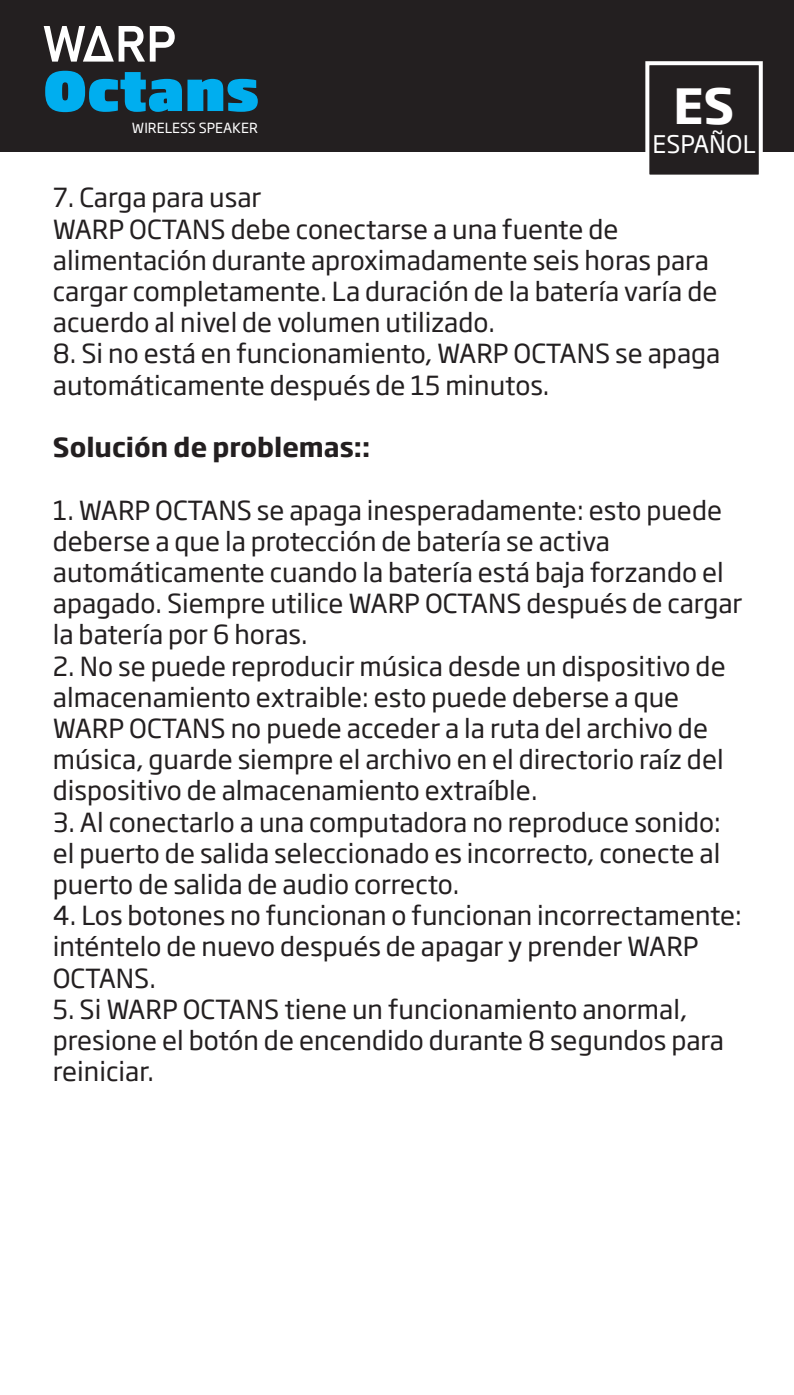
<style>
.page{position:relative;width:794px;height:1395px;background:#fff}
.page>*{position:absolute;margin:0;border:0;box-sizing:border-box;transform-origin:0 0}
.t1{font:900 52.8px "Soho Gothic Pro";color:#00aeef}
.t2{font:700 48px "Soho Gothic Pro";color:#fff}
.t3{font:26px/31.2px "Soho Gothic Pro";color:#231f20}
.t4{font:700 26px "Soho Gothic Pro";color:#231f20}
.t5{font:24px "Soho Gothic Pro";color:#fff}
.t6{font:13.6px "Soho Gothic Pro";color:#fff}
</style>
<div class="page">
<div style="left:0;top:0;width:794px;height:152px;background:#231f20"></div>
<div style="left:645px;top:61px;width:118px;height:118px;background:#231f20;border:4px solid #fff"></div>
<svg style="left:44px;top:26px;width:131px;height:36px"></svg>
<h1 class="t1" style="left:43px;top:48px;width:218px">Octans</h1>
<p class="t6" style="left:132px;top:117px;width:127px">WIRELESS SPEAKER</p>
<h2 class="t2" style="left:673px;top:68px;width:63px">ES</h2>
<p class="t5" style="left:652px;top:125px;width:105px">ESPAÑOL</p>
<p class="t3" style="left:53px;top:181px;width:666px">7. Carga para usar<br>WARP OCTANS debe conectarse a una fuente de alimentación durante aproximadamente seis horas para cargar completamente. La duración de la batería varía de acuerdo al nivel de volumen utilizado.</p>
<p class="t3" style="left:53px;top:337px;width:669px">8. Si no está en funcionamiento, WARP OCTANS se apaga automáticamente después de 15 minutos.</p>
<p class="t4" style="left:53px;top:427px;width:319px">Solución de problemas::</p>
<p class="t3" style="left:53px;top:493px;width:691px">1. WARP OCTANS se apaga inesperadamente: esto puede deberse a que la protección de batería se activa automáticamente cuando la batería está baja forzando el apagado. Siempre utilice WARP OCTANS después de cargar la batería por 6 horas.</p>
<p class="t3" style="left:53px;top:649px;width:674px">2. No se puede reproducir música desde un dispositivo de almacenamiento extraible: esto puede deberse a que WARP OCTANS no puede acceder a la ruta del archivo de música, guarde siempre el archivo en el directorio raíz del dispositivo de almacenamiento extraíble.</p>
<p class="t3" style="left:53px;top:805px;width:669px;text-align:justify">3. Al conectarlo a una computadora no reproduce sonido: el puerto de salida seleccionado es incorrecto, conecte al puerto de salida de audio correcto.</p>
<p class="t3" style="left:53px;top:898px;width:690px">4. Los botones no funcionan o funcionan incorrectamente: inténtelo de nuevo después de apagar y prender WARP<br>OCTANS.</p>
<p class="t3" style="left:53px;top:992px;width:672px">5. Si WARP OCTANS tiene un funcionamiento anormal, presione el botón de encendido durante 8 segundos para reiniciar.</p>
</div>
